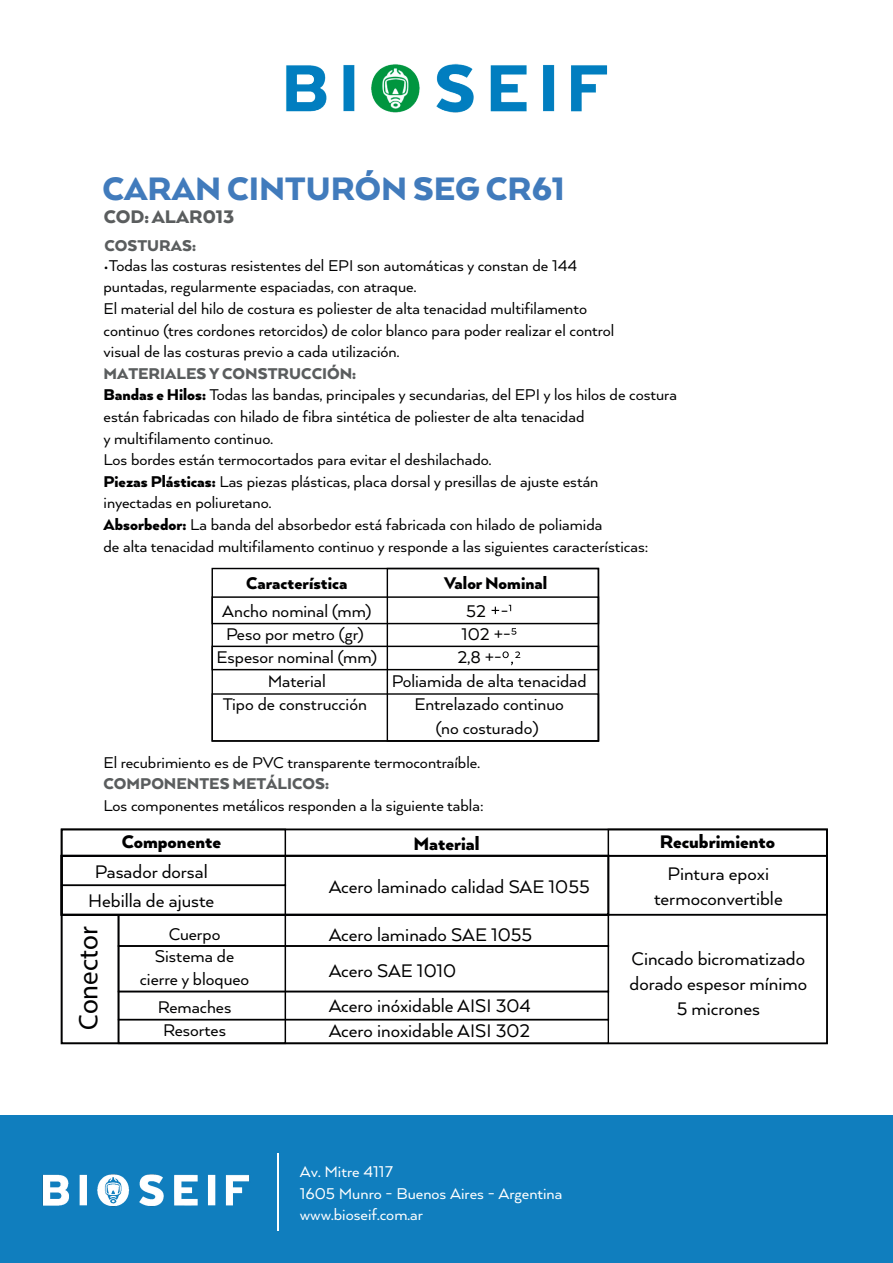
<style>
.page{position:relative;width:893px;height:1263px;background:#fff}
.page>*{position:absolute;margin:0;border:0;box-sizing:border-box;transform-origin:0 0}
.t1{font:900 37.5px "Arquitecta";color:#417bbc}
.t2{font:27px "Myriad Pro";color:#000001}
.t3{font:21px/25.2px "Arquitecta";color:#000001;text-align:center}
.t4{font:900 21px "Arquitecta";color:#000001}
.t5{font:900 21px "Arquitecta";color:#5a5d5e}
.t6{font:19.5px/23.4px "Arquitecta";color:#000001;text-align:center}
.t7{font:900 19.5px "Arquitecta";color:#000001}
.t8{font:18px/21.6px "Arquitecta";color:#000001}
.t9{font:18px/21.6px "Arquitecta";color:#fff}
.t10{font:900 18px "Arquitecta";color:#5a5d5e}
.s1{font-weight:900;color:#5a5d5e}
.s2{font-weight:900}
</style>
<div class="page">
<div style="left:0;top:1115px;width:893px;height:148px;background:#107ebe"></div>
<img style="left:42px;top:1174px;width:208px;height:33px">
<hr style="left:277px;top:1154px;width:2px;height:77px;background:#fff">
<svg style="left:491px;top:607px;width:8px;height:7px"></svg>
<svg style="left:511px;top:628px;width:5px;height:7px"></svg>
<svg style="left:502px;top:651px;width:18px;height:14px"></svg>
<div style="left:211px;top:596px;width:388px;height:28px;border:1px solid #000001"></div>
<div style="left:211px;top:646px;width:388px;height:24px;border:1px solid #000001"></div>
<div style="left:212px;top:693px;width:387px;height:49px;border:1px solid #000001"></div>
<div style="left:387px;top:568px;width:212px;height:174px;border:1px solid #000001"></div>
<div style="left:61px;top:855px;width:767px;height:61px;border:2px solid #000001"></div>
<div style="left:61px;top:914px;width:58px;height:130px;border:1px solid #000001"></div>
<div style="left:61px;top:855px;width:548px;height:61px;border:2px solid #000001"></div>
<div style="left:118px;top:914px;width:491px;height:33px;border:2px solid #000001"></div>
<div style="left:118px;top:945px;width:491px;height:47px;border:2px solid #000001"></div>
<div style="left:118px;top:1019px;width:491px;height:25px;border:1px solid #000001"></div>
<div style="left:61px;top:855px;width:225px;height:31px;border:2px solid #000001"></div>
<div style="left:61px;top:884px;width:225px;height:31px;border:2px solid #000001"></div>
<div style="left:118px;top:914px;width:168px;height:130px;border:2px solid #000001"></div>
<div style="left:118px;top:991px;width:491px;height:29px;border:2px solid #000001"></div>
<div style="left:61px;top:829px;width:225px;height:27px;border:2px solid #000001"></div>
<div style="left:607px;top:829px;width:221px;height:27px;border:2px solid #000001"></div>
<img style="left:286px;top:63px;width:322px;height:50px">
<h1 class="t1" style="left:102px;top:166px;width:464px">CARAN CINTURÓN SEG CR61</h1>
<p class="t5" style="left:104px;top:203px;width:132px">COD:ALAR013</p>
<p class="t10" style="left:104px;top:234px;width:93px">COSTURAS:</p>
<p class="t8" style="left:104px;top:254px;width:512px">•Todas las costuras resistentes del EPI son automáticas y constan de 144 puntadas, regularmente espaciadas, con atraque.<br>El material del hilo de costura es poliester de alta tenacidad multifilamento continuo (tres cordones retorcidos) de color blanco para poder realizar el control visual de las costuras previo a cada utilización.</p>
<p class="t8" style="left:104px;top:362px;width:575px"><span class="s1">MATERIALES Y CONSTRUCCIÓN:<br></span><span class="s2">Bandas e Hilos:</span> Todas las bandas, principales y secundarias, del EPI y los hilos de costura están fabricadas con hilado de fibra sintética de poliester de alta tenacidad<br>y multifilamento continuo.<br>Los bordes están termocortados para evitar el deshilachado.<br><span class="s2">Piezas Plásticas:</span> Las piezas plásticas, placa dorsal y presillas de ajuste están<br>inyectadas en poliuretano.<br><span class="s2">Absorbedor:</span> La banda del absorbedor está fabricada con hilado de poliamida<br>de alta tenacidad multifilamento continuo y responde a las siguientes características:</p>
<p class="t7" style="left:246px;top:570px;width:103px">Característica</p>
<p class="t7" style="left:444px;top:570px;width:104px">ValorNominal</p>
<p class="t6" style="left:217px;top:598px;width:162px">Ancho nominal (mm)<br>Peso por metro (gr)<br>Espesor nominal (mm)<br>Material<br>Tipo de construcción</p>
<p class="t6" style="left:466px;top:598px;width:44px">52 -</p>
<p class="t6" style="left:461px;top:622px;width:51px">102 +-</p>
<p class="t6" style="left:458px;top:645px;width:46px">2,8 +-</p>
<p class="t6" style="left:392px;top:668px;width:196px">Poliamida de alta tenacidad</p>
<p class="t6" style="left:414px;top:692px;width:151px">Entrelazado continuo</p>
<p class="t6" style="left:436px;top:715px;width:104px">(no costurado)</p>
<p class="t8" style="left:104px;top:751px;width:378px">El recubrimiento es de PVC transparente termocontraíble.</p>
<p class="t10" style="left:104px;top:773px;width:227px">COMPONENTES METÁLICOS:</p>
<p class="t8" style="left:104px;top:794px;width:382px">Los componentes metálicos responden a la siguiente tabla:</p>
<p class="t4" style="left:122px;top:829px;width:101px">Componente</p>
<p class="t4" style="left:413px;top:830px;width:68px">Material</p>
<p class="t4" style="left:660px;top:829px;width:117px">Recubrimiento</p>
<p class="t3" style="left:88px;top:857px;width:128px;line-height:28.5px">Pasador dorsal<br>Hebilla de ajuste</p>
<p class="t6" style="left:140px;top:922px;width:111px;line-height:22.5px">Cuerpo<br>Sistema de cierre y bloqueo</p>
<p class="t6" style="left:158px;top:994px;width:75px">Remaches</p>
<h2 class="t2" style="left:72px;top:1030px;width:105px;rotate:-90deg">Conector</h2>
<p class="t6" style="left:163px;top:1018px;width:64px">Resortes</p>
<p class="t3" style="left:329px;top:873px;width:262px">Acero laminado calidad SAE 1055</p>
<p class="t3" style="left:329px;top:916px;width:205px;line-height:35.7px;text-align:left">Acero laminado SAE 1055<br>Acero SAE 1010<br>Acero inóxidable AISI 304</p>
<p class="t3" style="left:329px;top:1018px;width:203px">Acero inoxidable AISI 302</p>
<p class="t3" style="left:654px;top:860px;width:130px">Pintura epoxi termoconvertible</p>
<p class="t3" style="left:629px;top:945px;width:179px">Cincado bicromatizado dorado espesor mínimo<br>5 micrones</p>
<p class="t9" style="left:300px;top:1160px;width:264px">Av. Mitre 4117<br>1605 Munro - Buenos Aires - Argentina www.bioseif.com.ar</p>
</div>
